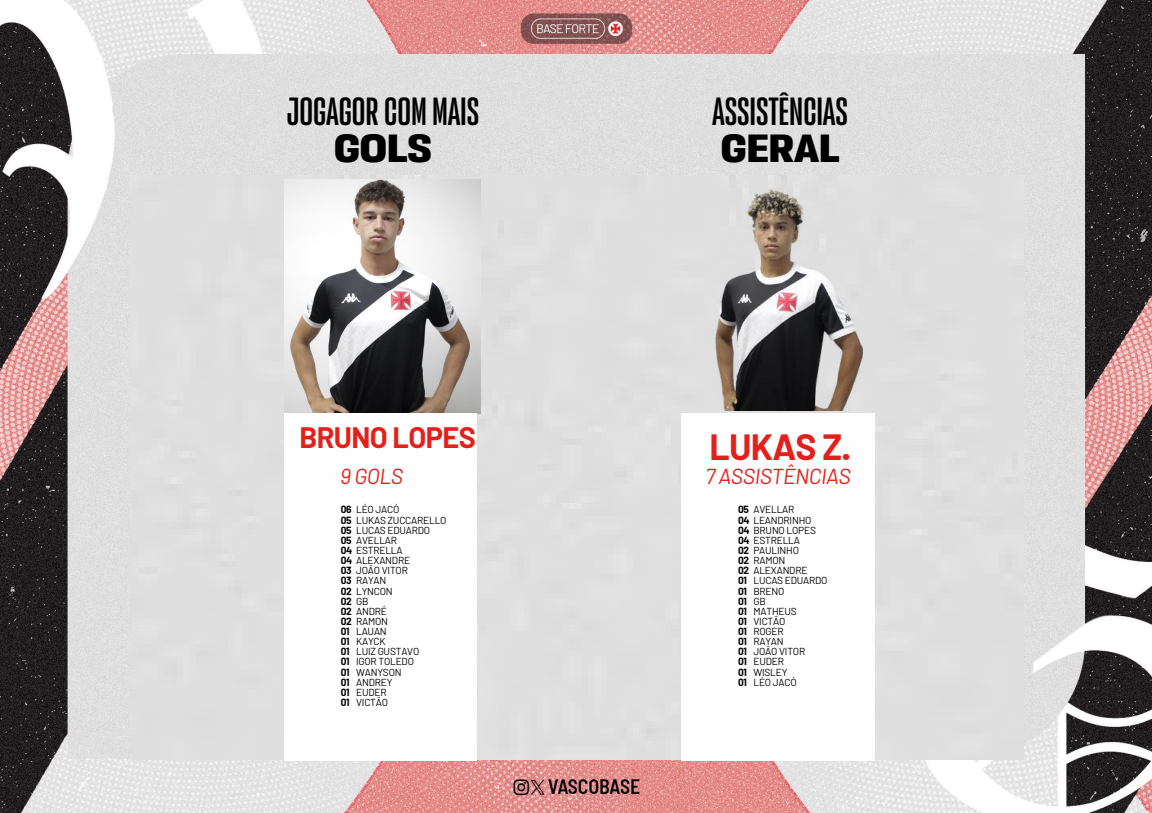
<style>
.page{position:relative;width:1152px;height:813px;background:#fff}
.page>*{position:absolute;margin:0;border:0;box-sizing:border-box;transform-origin:0 0}
.t1{font:39.15px "Versus";color:#000}
.t2{font:800 39.15px "Versus";color:#000}
.t3{font:700 35.62px "Barlow";letter-spacing:-.02em;color:#e2211c}
.t4{font:700 28.88px "Barlow";letter-spacing:-.02em;color:#e2211c}
.t5{font:italic 21.6px "Barlow";letter-spacing:-.02em;color:#e2211c}
.t6{font:10.12px/10.1px "Barlow";letter-spacing:-.02em;color:#000}
.s1{font-weight:700}
</style>
<div class="page">
<img style="left:0;top:0;width:1152px;height:812px">
<div style="left:130px;top:175px;width:894px;height:584px;background:#dfdfdf"></div>
<img style="left:284px;top:180px;width:197px;height:234px">
<img style="left:682px;top:176px;width:197px;height:234px">
<img style="left:284px;top:414px;width:193px;height:345px">
<img style="left:682px;top:414px;width:192px;height:345px">
<h1 class="t1" style="left:286px;top:86px;width:194px">JOGAGORCOM MAIS</h1>
<h1 class="t2" style="left:334px;top:123px;width:99px">GOLS</h1>
<h3 class="t4" style="left:299px;top:419px;width:178px">BRUNO LOPES</h3>
<h3 class="t5" style="left:340px;top:462px;width:64px">9 GOLS</h3>
<p class="t6" style="left:341px;top:504px;width:107px"><span class="s1">06</span> LÉO JACÓ<br><span class="s1">05</span> LUKAS ZUCCARELLO<br><span class="s1">05</span> LUCAS EDUARDO<br><span class="s1">05</span> AVELLAR<br><span class="s1">04</span> ESTRELLA<br><span class="s1">04</span> ALEXANDRE<br><span class="s1">03</span> JOÃO VITOR<br><span class="s1">03</span> RAYAN<br><span class="s1">02</span> LYNCON<br><span class="s1">02</span> GB<br><span class="s1">02</span> ANDRÉ<br><span class="s1">02</span> RAMON<br><span class="s1">01<br>01<br>01<br>01<br>01<br>01<br>01<br>01</span></p>
<p class="t6" style="left:356px;top:625px;width:65px">LAUAN<br>KAYCK<br>LUIZ GUSTAVO<br>IGOR TOLEDO<br>WANYSON<br>ANDREY<br>EUDER<br>VICTÃO</p>
<h1 class="t1" style="left:713px;top:86px;width:137px">ASSISTÊNCIAS</h1>
<h1 class="t2" style="left:721px;top:123px;width:120px">GERAL</h1>
<h2 class="t3" style="left:709px;top:424px;width:143px">LUKAS Z.</h2>
<h3 class="t5" style="left:705px;top:462px;width:147px">7 ASSISTÊNCIAS</h3>
<p class="t6" style="left:738px;top:504px;width:79px"><span class="s1">05</span> AVELLAR<br><span class="s1">04</span> LEANDRINHO<br><span class="s1">04</span> BRUNO LOPES<br><span class="s1">04</span> ESTRELLA<br><span class="s1">02</span> PAULINHO<br><span class="s1">02</span> RAMON<br><span class="s1">02</span> ALEXANDRE<br><span class="s1">01<br>01<br>01<br>01<br>01<br>01<br>01<br>01<br>01<br>01<br>01</span></p>
<p class="t6" style="left:753px;top:575px;width:76px">LUCAS EDUARDO<br>BRENO<br>GB<br>MATHEUS<br>VICTÃO<br>ROGER<br>RAYAN<br>JOÃO VITOR<br>EUDER<br>WISLEY<br>LÉO JACÓ</p>
</div>
